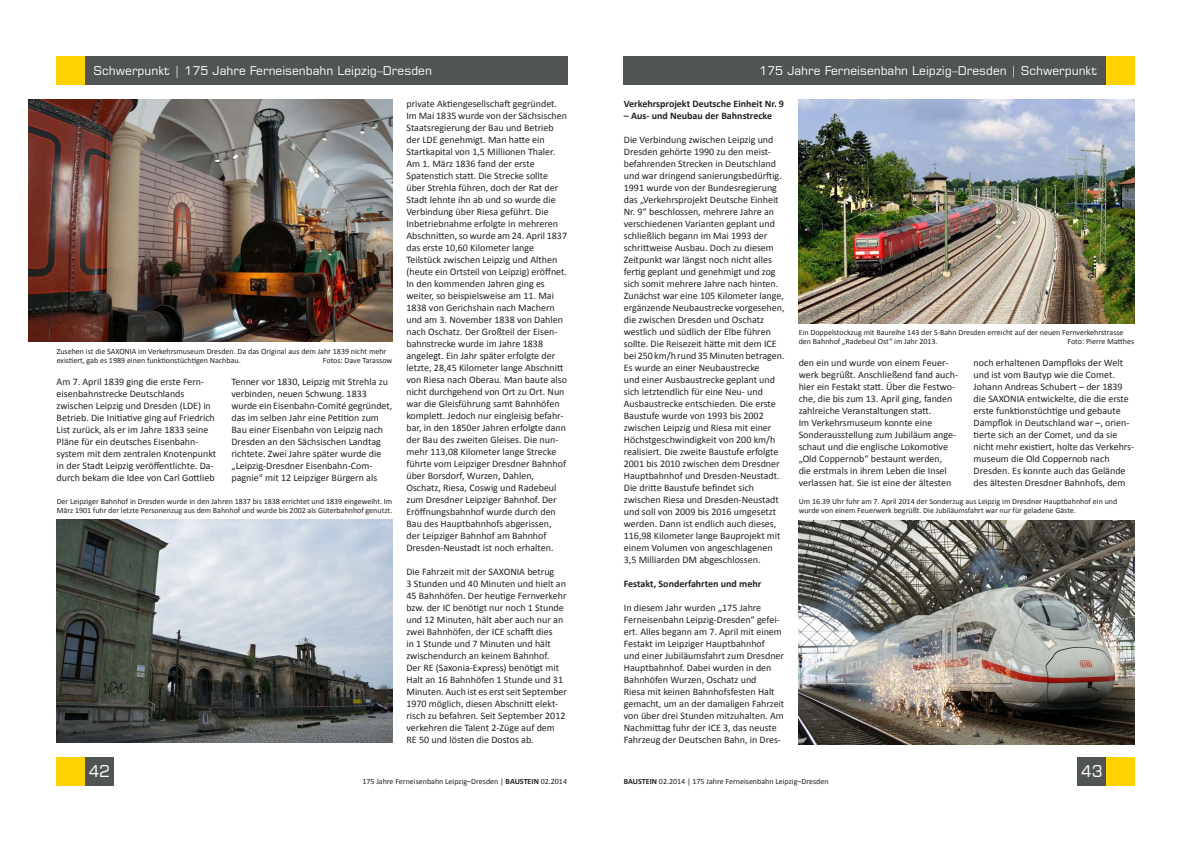
<style>
.page{position:relative;width:1191px;height:842px;background:#fff}
.page>*{position:absolute;margin:0;border:0;box-sizing:border-box;transform-origin:0 0}
.t1{font:16px "Square 721 BT";color:#fff}
.t2{font:12px "Square 721 BT";color:#fff}
.t3{font:10px/12px "Calibri";color:#231f20}
.t4{font:700 10px "Calibri";color:#231f20}
.t5{font:8px/9.6px "Calibri";color:#231f20}
.s1{font-weight:700}
</style>
<div class="page">
<div style="left:624px;top:57px;width:482px;height:28px;background:#515455"></div>
<div style="left:85px;top:57px;width:482px;height:28px;background:#515455"></div>
<div style="left:85px;top:757px;width:28px;height:28px;background:#515455"></div>
<div style="left:1077px;top:757px;width:29px;height:28px;background:#515455"></div>
<div style="left:57px;top:57px;width:28px;height:28px;background:#ffd200"></div>
<div style="left:57px;top:757px;width:28px;height:28px;background:#ffd200"></div>
<div style="left:1106px;top:757px;width:28px;height:28px;background:#ffd200"></div>
<div style="left:1106px;top:57px;width:28px;height:28px;background:#ffd200"></div>
<img style="left:28px;top:99px;width:364px;height:243px">
<img style="left:57px;top:519px;width:335px;height:224px">
<img style="left:798px;top:520px;width:336px;height:224px">
<img style="left:798px;top:99px;width:336px;height:224px">
<p class="t2" style="left:94px;top:64px;width:340px">Schwerpunkt | 175 Jahre Ferneisenbahn Leipzig–Dresden</p>
<p class="t2" style="left:759px;top:64px;width:340px">175 Jahre Ferneisenbahn Leipzig–Dresden | Schwerpunkt</p>
<p class="t3" style="left:406px;top:98px;width:162px">private Aktiengesellschaft gegründet.<br>Im Mai 1835 wurde von der Sächsischen Staatsregierung der Bau und Betrieb der LDE genehmigt. Man hatte ein Startkapital von 1,5 Millionen Thaler.<br>Am 1. März 1836 fand der erste Spatenstich statt. Die Strecke sollte über Strehla führen, doch der Rat der Stadt lehnte ihn ab und so wurde die Verbindung über Riesa geführt. Die Inbetriebnahme erfolgte in mehreren Abschnitten, so wurde am 24. April 1837 das erste 10,60 Kilometer lange Teilstück zwischen Leipzig und Althen (heute ein Ortsteil von Leipzig) eröffnet.<br>In den kommenden Jahren ging es weiter, so beispielsweise am 11. Mai 1838 von Gerichshain nach Machern und am 3. November 1838 von Dahlen nach Oschatz. Der Großteil der Eisen&shy;bahnstrecke wurde im Jahre 1838 angelegt. Ein Jahr später erfolgte der letzte, 28,45 Kilometer lange Abschnitt von Riesa nach Oberau. Man baute also nicht durchgehend von Ort zu Ort. Nun war die Gleisführung samt Bahnhöfen komplett. Jedoch nur eingleisig befahr&shy;bar, in den 1850er Jahren erfolgte dann der Bau des zweiten Gleises. Die nun&shy;mehr 113,08 Kilometer lange Strecke führte vom Leipziger Dresdner Bahnhof über Borsdorf, Wurzen, Dahlen, Oschatz, Riesa, Coswig und Radebeul zum Dresdner Leipziger Bahnhof. Der Eröffnungsbahnhof wurde durch den Bau des Hauptbahnhofs abgerissen, der Leipziger Bahnhof am Bahnhof Dresden-Neustadt ist noch erhalten.</p>
<p class="t3" style="left:406px;top:566px;width:162px">Die Fahrzeit mit der SAXONIA betrug<br>3 Stunden und 40 Minuten und hielt an 45 Bahnhöfen. Der heutige Fernverkehr bzw. der IC benötigt nur noch 1 Stunde und 12 Minuten, hält aber auch nur an zwei Bahnhöfen, der ICE schafft dies<br>in 1 Stunde und 7 Minuten und hält zwischendurch an keinem Bahnhof.<br>Der RE (Saxonia-Express) benötigt mit Halt an 16 Bahnhöfen 1 Stunde und 31<br>Minuten. Auch ist es erst seit September 1970 möglich, diesen Abschnitt elekt&shy;risch zu befahren. Seit September 2012 verkehren die Talent 2-Züge auf dem RE 50 und lösten die Dostos ab.</p>
<p class="t4" style="left:624px;top:97px;width:162px">Verkehrsprojekt Deutsche Einheit Nr. 9</p>
<p class="t4" style="left:624px;top:109px;width:150px">– Aus- und Neubau der Bahnstrecke</p>
<p class="t3" style="left:624px;top:134px;width:162px">Die Verbindung zwischen Leipzig und Dresden gehörte 1990 zu den meist&shy;befahrenden Strecken in Deutschland und war dringend sanierungsbedürftig.<br>1991 wurde von der Bundesregierung das „Verkehrsprojekt Deutsche Einheit Nr. 9“ beschlossen, mehrere Jahre an verschiedenen Varianten geplant und schließlich begann im Mai 1993 der schrittweise Ausbau. Doch zu diesem Zeitpunkt war längst noch nicht alles fertig geplant und genehmigt und zog sich somit mehrere Jahre nach hinten.<br>Zunächst war eine 105 Kilometer lange, ergänzende Neubaustrecke vorgesehen, die zwischen Dresden und Oschatz westlich und südlich der Elbe führen sollte. Die Reisezeit hätte mit dem ICE bei 250 km/h rund 35 Minuten betragen.<br>Es wurde an einer Neubaustrecke<br>und einer Ausbaustrecke geplant und sich letztendlich für eine Neu- und Ausbaustrecke entschieden. Die erste Baustufe wurde von 1993 bis 2002 zwischen Leipzig und Riesa mit einer Höchstgeschwindigkeit von 200 km/h realisiert. Die zweite Baustufe erfolgte 2001 bis 2010 zwischen dem Dresdner Hauptbahnhof und Dresden-Neustadt.<br>Die dritte Baustufe befindet sich zwischen Riesa und Dresden-Neustadt und soll von 2009 bis 2016 umgesetzt werden. Dann ist endlich auch dieses, 116,98 Kilometer lange Bauprojekt mit einem Volumen von angeschlagenen 3,5 Milliarden DM abgeschlossen.</p>
<p class="t4" style="left:624px;top:577px;width:139px">Festakt, Sonderfahrten und mehr</p>
<p class="t3" style="left:624px;top:602px;width:162px">In diesem Jahr wurden „175 Jahre Ferneisenbahn Leipzig-Dresden“ gefei&shy;ert. Alles begann am 7. April mit einem Festakt im Leipziger Hauptbahnhof<br>und einer Jubiläumsfahrt zum Dresdner Hauptbahnhof. Dabei wurden in den Bahnhöfen Wurzen, Oschatz und<br>Riesa mit keinen Bahnhofsfesten Halt gemacht, um an der damaligen Fahrzeit von über drei Stunden mitzuhalten. Am Nachmittag fuhr der ICE 3, das neuste Fahrzeug der Deutschen Bahn, in Dres-</p>
<p class="t5" style="left:798px;top:327px;width:326px">Ein Doppelstockzug mit Baureihe 143 der S-Bahn Dresden erreicht auf der neuen Fernverkehrstrasse den Bahnhof „Radebeul Ost“ im Jahr 2013.</p>
<p class="t5" style="left:1067px;top:337px;width:68px">Foto: Pierre Matthes</p>
<p class="t5" style="left:57px;top:346px;width:331px">Zusehen ist die SAXONIA im Verkehrsmuseum Dresden. Da das Original aus dem Jahr 1839 nicht mehr existiert, gab es 1989 einen funktionstüchtigen Nachbau.</p>
<p class="t5" style="left:323px;top:356px;width:71px">Fotos: Dave Tarassow</p>
<p class="t3" style="left:798px;top:357px;width:161px">den ein und wurde von einem Feuer&shy;werk begrüßt. Anschließend fand auch&shy;hier ein Festakt statt. Über die Festwo&shy;che, die bis zum 13. April ging, fanden zahlreiche Veranstaltungen statt.<br>Im Verkehrsmuseum konnte eine Sonderausstellung zum Jubiläum ange&shy;schaut und die englische Lokomotive „Old Coppernob“ bestaunt werden,<br>die erstmals in ihrem Leben die Insel verlassen hat. Sie ist eine der ältesten</p>
<p class="t3" style="left:973px;top:357px;width:162px">noch erhaltenen Dampfloks der Welt und ist vom Bautyp wie die Comet.<br>Johann Andreas Schubert – der 1839 die SAXONIA entwickelte, die die erste erste funktionstüchtige und gebaute Dampflok in Deutschland war –, orien&shy;tierte sich an der Comet, und da sie nicht mehr existiert, holte das Verkehrs&shy;museum die Old Coppernob nach Dresden. Es konnte auch das Gelände des ältesten Dresdner Bahnhofs, dem</p>
<p class="t3" style="left:57px;top:376px;width:161px">Am 7. April 1839 ging die erste Fern&shy;eisenbahnstrecke Deutschlands zwischen Leipzig und Dresden (LDE) in Betrieb. Die Initiative ging auf Friedrich List zurück, als er im Jahre 1833 seine Pläne für ein deutsches Eisenbahn&shy;system mit dem zentralen Knotenpunkt in der Stadt Leipzig veröffentlichte. Da&shy;durch bekam die Idee von Carl Gottlieb</p>
<p class="t3" style="left:231px;top:376px;width:162px">Tenner vor 1830, Leipzig mit Strehla zu verbinden, neuen Schwung. 1833 wurde ein Eisenbahn-Comité gegründet, das im selben Jahr eine Petition zum Bau einer Eisenbahn von Leipzig nach Dresden an den Sächsischen Landtag richtete. Zwei Jahre später wurde die „Leipzig-Dresdner Eisenbahn-Com&shy;pagnie“ mit 12 Leipziger Bürgern als</p>
<p class="t5" style="left:798px;top:496px;width:320px">Um 16.39 Uhr fuhr am 7. April 2014 der Sonderzug aus Leipzig im Dresdner Hauptbahnhof ein und wurde von einem Feuerwerk begrüßt. Die Jubiläumsfahrt war nur für geladene Gäste.</p>
<p class="t5" style="left:57px;top:496px;width:337px">Der Leipziger Bahnhof in Dresden wurde in den Jahren 1837 bis 1838 errichtet und 1839 eingeweiht. Im<br>März 1901 fuhr der letzte Personenzug aus dem Bahnhof und wurde bis 2002 als Güterbahnhof genutzt.</p>
<h1 class="t1" style="left:88px;top:761px;width:23px">42</h1>
<h1 class="t1" style="left:1081px;top:761px;width:23px">43</h1>
<p class="t5" style="left:362px;top:776px;width:206px">175 Jahre Ferneisenbahn Leipzig–Dresden | <span class="s1">BAUSTEIN</span> 02.2014</p>
<p class="t5" style="left:624px;top:776px;width:206px"><span class="s1">BAUSTEIN</span> 02.2014 | 175 Jahre Ferneisenbahn Leipzig–Dresden</p>
</div>
